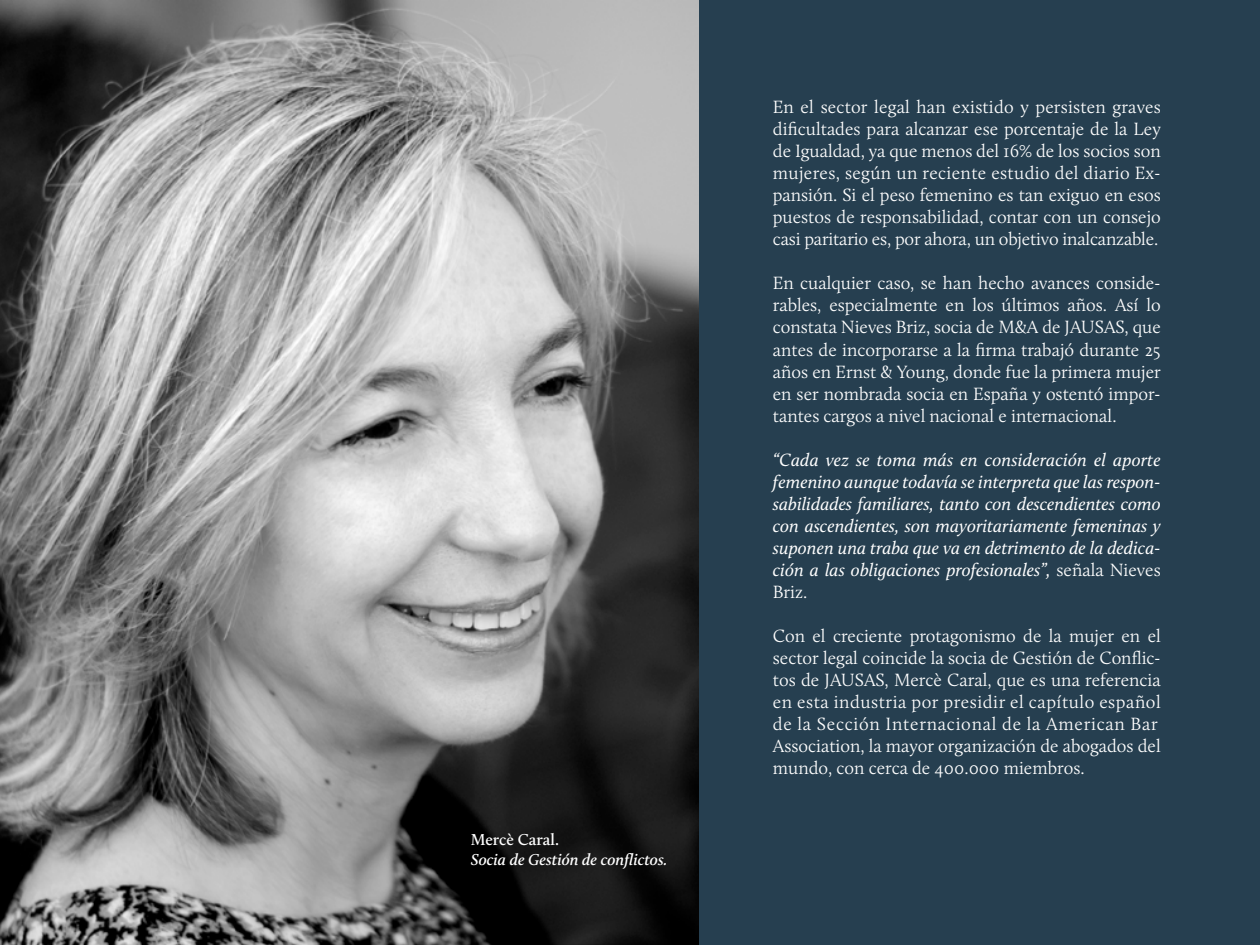
<style>
.page{position:relative;width:1260px;height:945px;background:#fff}
.page>*{position:absolute;margin:0;border:0;box-sizing:border-box;transform-origin:0 0}
.t1{font:300 18.38px/22.1px "Calluna";color:#fff;text-align:justify}
.t2{font:italic 18.38px/22.1px "Calluna";color:#fff;text-align:justify}
.t3{font:italic 600 16.45px "Calluna";color:#fff}
.t4{font:600 16.45px "Calluna";color:#fff}
.s1{font-weight:300;font-style:normal}
</style>
<div class="page">
<img style="left:0;top:0;width:699px;height:945px">
<div style="left:699px;top:0;width:561px;height:945px;background:#263f50"></div>
<p class="t4" style="left:471px;top:830px;width:90px">Mercè Caral.</p>
<p class="t3" style="left:471px;top:850px;width:198px">Socia de Gestión de conflictos.</p>
<p class="t1" style="left:773px;top:96px;width:389px">En el sector legal han existido y persisten graves dificultades para alcanzar ese porcentaje de la Ley de Igualdad, ya que menos del 16% de los socios son mujeres, según un reciente estudio del diario Ex&shy;pansión. Si el peso femenino es tan exiguo en esos puestos de responsabilidad, contar con un consejo casi paritario es, por ahora, un objetivo inalcanzable.</p>
<p class="t1" style="left:773px;top:272px;width:389px">En cualquier caso, se han hecho avances conside&shy;rables, especialmente en los últimos años. Así lo constata Nieves Briz, socia de M&amp;A de JAUSAS, que antes de incorporarse a la firma trabajó durante 25 años en Ernst &amp; Young, donde fue la primera mujer en ser nombrada socia en España y ostentó impor&shy;tantes cargos a nivel nacional e internacional.</p>
<p class="t2" style="left:773px;top:448px;width:389px">“Cada vez se toma más en consideración el aporte femenino aunque todavía se interpreta que las respon&shy;sabilidades familiares, tanto con descendientes como con ascendientes, son mayoritariamente femeninas y suponen una traba que va en detrimento de la dedica&shy;ción a las obligaciones profesionales”, <span class="s1">señala Nieves Briz.</span></p>
<p class="t1" style="left:773px;top:625px;width:389px;text-align:left">Con el creciente protagonismo de la mujer en el sector legal coincide la socia de Gestión de Conflic&shy;tos de JAUSAS, Mercè Caral, que es una referencia en esta industria por presidir el capítulo español de la Sección Internacional de la American Bar Association, la mayor organización de abogados del mundo, con cerca de 400.000 miembros.</p>
</div>
